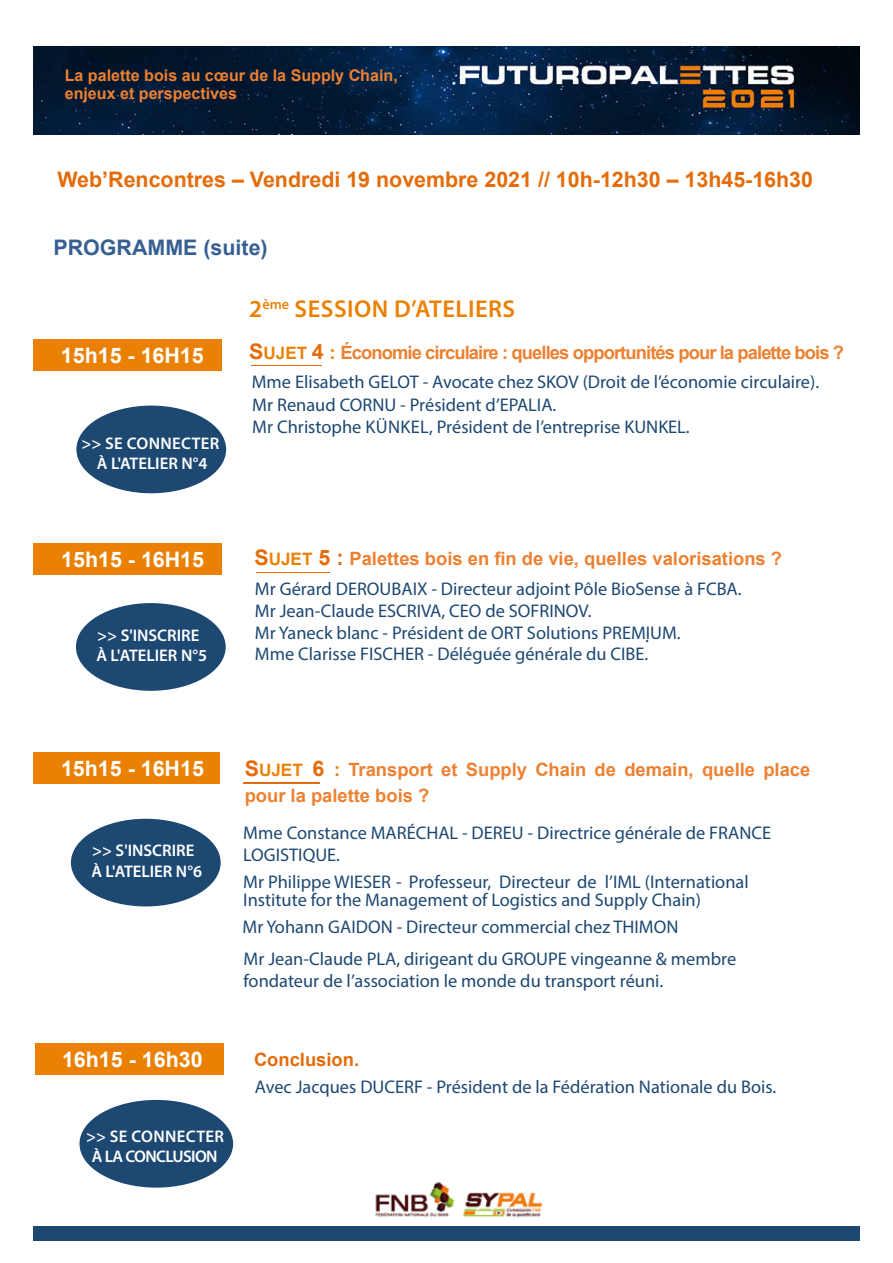
<style>
.page{position:relative;width:893px;height:1263px;background:#fff}
.page>*{position:absolute;margin:0;border:0;box-sizing:border-box;transform-origin:0 0}
.t1{font:600 24.45px "Myriad Pro";letter-spacing:.02em;color:#eb8104}
.t2{font:700 21.45px "Arial";color:#e46c0a}
.t3{font:700 21.45px "Arial";color:#fff}
.t4{font:700 21.45px "Arial";color:#376092}
.t5{font:18.3px/22px "Myriad Pro";color:#1d4872}
.t6{font:700 18.3px/26.2px "Arial";color:#ed8132}
.t7{font:700 18.3px "Arial";letter-spacing:-.05em;color:#ed8132}
.t8{font:700 18.3px "Arial";color:#e46c0a}
.t9{font:600 16.8px/20.2px "Myriad Pro";color:#fff}
.t10{font:600 16.8px/20.2px "Myriad Pro";letter-spacing:.02em;color:#fff;text-align:center}
.t11{font:600 16.8px/20.2px "Myriad Pro";letter-spacing:-.035em;color:#fff;text-align:center}
.t12{font:700 16.05px/18.3px "Arial";color:#ed8132}
.s1{font-size:21.45px;color:#e46c0a}
.s2{font-size:17.1px;color:#eb8104}
.s3{color:#eb8104}
</style>
<div class="page">
<img style="left:33px;top:47px;width:827px;height:87px">
<div style="left:35px;top:1043px;width:188px;height:32px;background:#eb8104"></div>
<img style="left:375px;top:1182px;width:168px;height:36px">
<div style="left:33px;top:1226px;width:827px;height:14px;background:#1d4871"></div>
<div style="left:33px;top:752px;width:187px;height:32px;background:#eb8104"></div>
<hr style="left:243px;top:783px;width:77px;height:1px;background:#e46c0a">
<hr style="left:257px;top:572px;width:73px;height:1px;background:#e46c0a">
<div style="left:34px;top:543px;width:188px;height:31px;background:#eb8104"></div>
<div style="left:33px;top:339px;width:189px;height:31px;background:#eb8104"></div>
<hr style="left:252px;top:365px;width:70px;height:1px;background:#e46c0a">
<div style="left:76px;top:406px;width:150px;height:87px;background:#1d4872;border-radius:50%"></div>
<div style="left:76px;top:603px;width:150px;height:88px;background:#1d4872;border-radius:50%"></div>
<div style="left:71px;top:819px;width:150px;height:87px;background:#1d4872;border-radius:50%"></div>
<div style="left:79px;top:1100px;width:154px;height:87px;background:#1d4872;border-radius:50%"></div>
<p class="t12" style="left:65px;top:67px;width:334px">La palette bois au cœur de la Supply Chain, enjeux et perspectives</p>
<p class="t2" style="left:57px;top:166px;width:757px">Web’Rencontres – Vendredi 19 novembre 2021 // 10h-12h30 – 13h45-16h30</p>
<p class="t4" style="left:54px;top:233px;width:216px">PROGRAMME (suite)</p>
<h1 class="t1" style="left:249px;top:293px;width:268px">2<sup>ème</sup> SESSION D’ATELIERS</h1>
<p class="t3" style="left:61px;top:341px;width:144px">15h15 - 16H15</p>
<p class="t7" style="left:249px;top:341px;width:596px"><span class="s1">S</span><span class="s2">UJET</span> <span class="s1">4</span> <span class="s3">:</span> Économie circulaire : quelles opportunités pour la palette bois ?</p>
<p class="t5" style="left:252px;top:370px;width:569px;line-height:22.6px">Mme Elisabeth GELOT - Avocate chez SKOV (Droit de l’économie circulaire).<br>Mr Renaud CORNU - Président d’EPALIA.<br>Mr Christophe KÜNKEL, Président de l’entreprise KUNKEL.</p>
<p class="t10" style="left:81px;top:433px;width:140px">&gt;&gt; SE CONNECTER<br>À L'ATELIER N°4</p>
<p class="t3" style="left:61px;top:545px;width:144px">15h15 - 16H15</p>
<p class="t9" style="left:96px;top:624px;width:112px">&gt;&gt; S'INSCRIRE<br>À L'ATELIER N°5</p>
<p class="t6" style="left:254px;top:546px;width:529px"><span class="s1">S</span><span class="s2">UJET</span> <span class="s1">5 :</span> Palettes bois en fin de vie, quelles valorisations ?</p>
<p class="t5" style="left:255px;top:577px;width:488px">Mr Gérard DEROUBAIX - Directeur adjoint Pôle BioSense à FCBA.<br>Mr Jean-Claude ESCRIVA, CEO de SOFRINOV.<br>Mr Yaneck blanc - Président de ORT Solutions PREMIUM.</p>
<p class="t5" style="left:255px;top:626px;width:396px;line-height:18.5px;text-align:right">.<br>Mme Clarisse FISCHER - Déléguée générale du CIBE.</p>
<p class="t3" style="left:61px;top:754px;width:144px">15h15 - 16H15</p>
<p class="t6" style="left:245px;top:756px;width:567px"><span class="s1">S</span><span class="s2">UJET</span> <span class="s1">6</span> <span class="s3">:</span> Transport et Supply Chain de demain, quelle place pour la palette bois ?</p>
<p class="t9" style="left:91px;top:840px;width:112px">&gt;&gt; S'INSCRIRE<br>À L'ATELIER N°6</p>
<p class="t5" style="left:243px;top:822px;width:529px">Mme Constance MARÉCHAL - DEREU - Directrice générale de FRANCE<br>LOGISTIQUE.</p>
<p class="t5" style="left:243px;top:872px;width:507px;line-height:18px">Mr Philippe WIESER - Professeur, Directeur de l’IML (International<br>Institute for the Management of Logistics and Supply Chain)</p>
<p class="t5" style="left:242px;top:916px;width:438px">Mr Yohann GAIDON - Directeur commercial chez THIMON</p>
<p class="t5" style="left:243px;top:947px;width:494px">Mr Jean-Claude PLA, dirigeant du GROUPE vingeanne &amp; membre fondateur de l’association le monde du transport réuni.</p>
<p class="t3" style="left:62px;top:1045px;width:142px">16h15 - 16h30</p>
<p class="t8" style="left:254px;top:1048px;width:107px">Conclusion.</p>
<p class="t11" style="left:86px;top:1126px;width:140px">&gt;&gt; SE CONNECTER<br>À LA CONCLUSION</p>
<p class="t5" style="left:255px;top:1076px;width:523px">Avec Jacques DUCERF - Président de la Fédération Nationale du Bois.</p>
</div>
